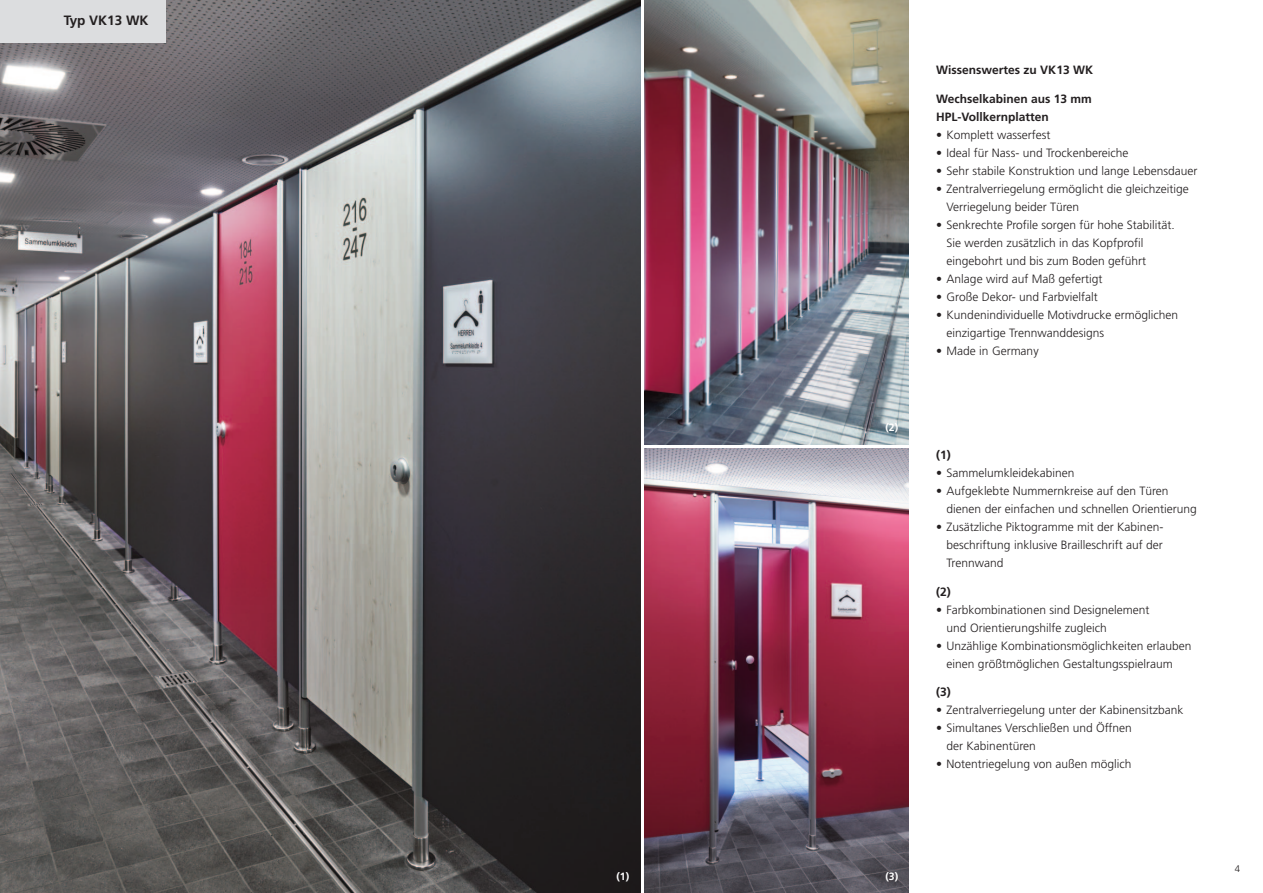
<style>
.page{position:relative;width:1263px;height:893px;background:#fff}
.page>*{position:absolute;margin:0;border:0;box-sizing:border-box;transform-origin:0 0}
.t1{font:700 13.5px "Frutiger";color:#231f20}
.t2{font:300 12px/18px "Frutiger";color:#231f20}
.t3{font:700 12px/18px "Frutiger";color:#231f20}
.t4{font:700 10.5px "Frutiger";color:#fff}
.t5{font:300 9.6px "Frutiger";color:#231f20}
</style>
<div class="page">
<img style="left:0;top:0;width:640px;height:893px">
<img style="left:644px;top:449px;width:265px;height:444px">
<img style="left:644px;top:0;width:265px;height:444px">
<div style="left:0;top:0;width:165px;height:43px;background:#dcdddf"></div>
<p class="t1" style="left:64px;top:15px;width:86px">Typ VK13 WK</p>
<p class="t4" style="left:616px;top:872px;width:14px">(1)</p>
<p class="t4" style="left:885px;top:423px;width:14px">(2)</p>
<p class="t4" style="left:885px;top:872px;width:14px">(3)</p>
<p class="t3" style="left:936px;top:62px;width:158px">Wissenswertes zu VK13 WK</p>
<p class="t3" style="left:936px;top:91px;width:157px">Wechselkabinen aus 13 mm<br>HPL-Vollkernplatten</p>
<p class="t2" style="left:936px;top:127px;width:116px">• Komplett wasserfest</p>
<p class="t2" style="left:936px;top:145px;width:194px">• Ideal für Nass- und Trockenbereiche</p>
<p class="t2" style="left:936px;top:163px;width:263px">• Sehr stabile Konstruktion und lange Lebensdauer</p>
<p class="t2" style="left:947px;top:181px;width:243px;text-indent:-11px">• Zentralverriegelung ermöglicht die gleichzeitige<br>Verriegelung beider Türen</p>
<p class="t2" style="left:947px;top:217px;width:230px;text-indent:-11px">• Senkrechte Profile sorgen für hohe Stabilität.<br>Sie werden zusätzlich in das Kopfprofil eingebohrt und bis zum Boden geführt</p>
<p class="t2" style="left:936px;top:271px;width:168px">• Anlage wird auf Maß gefertigt</p>
<p class="t2" style="left:936px;top:289px;width:163px">• Große Dekor- und Farbvielfalt</p>
<p class="t2" style="left:947px;top:307px;width:233px;text-indent:-11px">• Kundenindividuelle Motivdrucke ermöglichen einzigartige Trennwanddesigns</p>
<p class="t2" style="left:936px;top:343px;width:104px">• Made in Germany</p>
<p class="t3" style="left:936px;top:447px;width:16px">(1)</p>
<p class="t2" style="left:936px;top:465px;width:140px">• Sammelumkleidekabinen</p>
<p class="t2" style="left:947px;top:483px;width:252px;text-indent:-11px">• Aufgeklebte Nummernkreise auf den Türen dienen der einfachen und schnellen Orientierung</p>
<p class="t2" style="left:947px;top:519px;width:218px;text-align:justify;text-indent:-11px">• Zusätzliche Piktogramme mit der Kabinen&shy;beschriftung inklusive Brailleschrift auf der Trennwand</p>
<p class="t3" style="left:936px;top:583px;width:16px">(2)</p>
<p class="t2" style="left:947px;top:601px;width:204px;text-indent:-11px">• Farbkombinationen sind Designelement und Orientierungshilfe zugleich</p>
<p class="t2" style="left:947px;top:637px;width:246px;text-indent:-11px">• Unzählige Kombinationsmöglichkeiten erlauben einen größtmöglichen Gestaltungsspielraum</p>
<p class="t3" style="left:936px;top:684px;width:16px">(3)</p>
<p class="t2" style="left:936px;top:702px;width:249px">• Zentralverriegelung unter der Kabinensitzbank</p>
<p class="t2" style="left:947px;top:720px;width:187px;text-indent:-11px">• Simultanes Verschließen und Öffnen der Kabinentüren</p>
<p class="t2" style="left:936px;top:756px;width:197px">• Notentriegelung von außen möglich</p>
<p class="t5" style="left:1235px;top:864px;width:7px">4</p>
</div>
